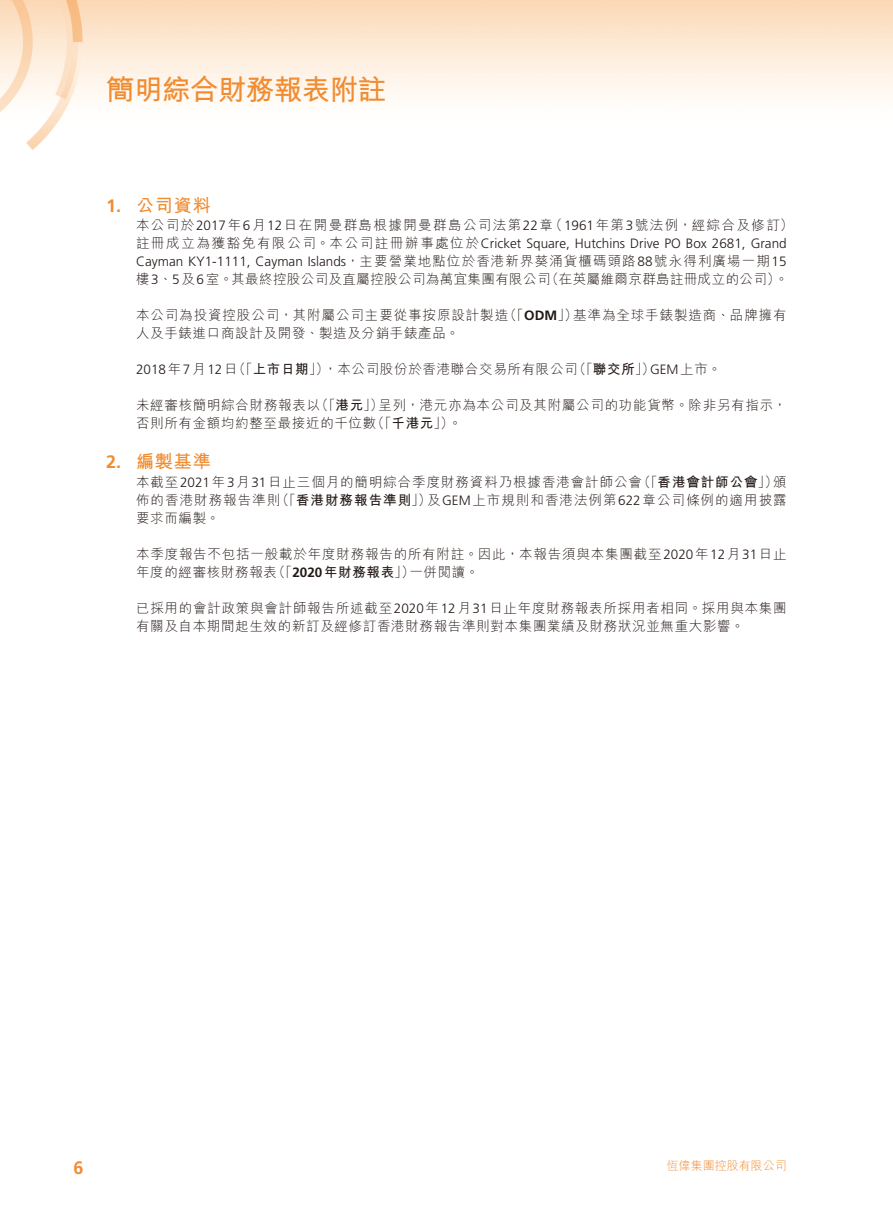
<style>
.page{position:relative;width:893px;height:1212px;background:#fff}
.page>*{position:absolute;margin:0;border:0;box-sizing:border-box;transform-origin:0 0}
.t1{font:700 28.5px "M Hei HK";letter-spacing:-.02em;color:#f18c31}
.t2{font:700 18px "M Hei HK";letter-spacing:.05em;color:#f18c31}
.t3{font:700 18px "Frutiger LT Std";color:#f18c31}
.t4{font:300 13.5px/18px "M Hei HK";letter-spacing:.055em;color:#231916}
.t5{font:300 13.5px/18px "Frutiger LT Std";color:#231916}
.t6{font:300 13.5px "M Hei HK";letter-spacing:.105em;color:#231916}
.t7{font:300 13.5px "M Hei HK";letter-spacing:.03em;color:#231916}
.t8{font:300 12px "M Hei HK";color:#f18c31}
.s1{font-family:"Frutiger LT Std"}
.s2{font-family:"M Hei HK"}
.s3{font-family:"Frutiger LT Std";font-weight:700}
.s4{font-weight:700}
</style>
<div class="page">
<img style="left:0;top:0;width:893px;height:150px">
<h1 class="t1" style="left:106px;top:69px;width:281px">簡明綜合財務報表附註</h1>
<h2 class="t2" style="left:106px;top:192px;width:106px"><span class="s1">1.</span> 公司資料</h2>
<p class="t6" style="left:136px;top:218px;width:659px">本公司於<span class="s1">2017</span>年<span class="s1">6</span>月<span class="s1">12</span>日在開曼群島根據開曼群島公司法第<span class="s1">22</span>章（<span class="s1">1961</span>年第<span class="s1">3</span>號法例，經綜合及修訂）</p>
<p class="t5" style="left:136px;top:235px;width:652px"><span class="s2">註冊成立為獲豁免有限公司。本公司註冊辦事處位於</span>Cricket Square, Hutchins Drive PO Box 2681, Grand<br>Cayman KY1-1111, Cayman Islands<span class="s2">，主要營業地點位於香港新界葵涌貨櫃碼頭路</span>88<span class="s2">號永得利廣場一期</span>15</p>
<p class="t7" style="left:136px;top:272px;width:654px">樓<span class="s1">3</span>、<span class="s1">5</span>及<span class="s1">6</span>室。其最終控股公司及直屬控股公司為萬宜集團有限公司（在英屬維爾京群島註冊成立的公司）。</p>
<p class="t4" style="left:136px;top:306px;width:652px">本公司為投資控股公司，其附屬公司主要從事按原設計製造（「<span class="s3">ODM</span>」）基準為全球手錶製造商、品牌擁有人及手錶進口商設計及開發、製造及分銷手錶產品。</p>
<p class="t4" style="left:136px;top:360px;width:587px"><span class="s1">2018</span>年<span class="s1">7</span>月<span class="s1">12</span>日（「<span class="s4">上市日期</span>」），本公司股份於香港聯合交易所有限公司（「<span class="s4">聯交所</span>」）<span class="s1">GEM</span>上市。</p>
<p class="t4" style="left:136px;top:396px;width:652px">未經審核簡明綜合財務報表以（「<span class="s4">港元</span>」）呈列，港元亦為本公司及其附屬公司的功能貨幣。除非另有指示，否則所有金額均約整至最接近的千位數（「<span class="s4">千港元</span>」）。</p>
<h2 class="t2" style="left:106px;top:448px;width:106px"><span class="s1">2.</span> 編製基準</h2>
<p class="t4" style="left:136px;top:472px;width:652px;text-align:justify">本截至<span class="s1">2021</span>年<span class="s1">3</span>月<span class="s1">31</span>日止三個月的簡明綜合季度財務資料乃根據香港會計師公會（「<span class="s4">香港會計師公會</span>」）頒佈的香港財務報告準則（「<span class="s4">香港財務報告準則</span>」）及<span class="s1">GEM</span>上市規則和香港法例第<span class="s1">622</span>章公司條例的適用披露要求而編製。</p>
<p class="t4" style="left:136px;top:544px;width:652px">本季度報告不包括一般載於年度財務報告的所有附註。因此，本報告須與本集團截至<span class="s1">2020</span>年<span class="s1">12</span>月<span class="s1">31</span>日止年度的經審核財務報表（「<span class="s3">2020</span><span class="s4">年財務報表</span>」）一併閱讀。</p>
<p class="t4" style="left:136px;top:598px;width:652px">已採用的會計政策與會計師報告所述截至<span class="s1">2020</span>年<span class="s1">12</span>月<span class="s1">31</span>日止年度財務報表所採用者相同。採用與本集團有關及自本期間起生效的新訂及經修訂香港財務報告準則對本集團業績及財務狀況並無重大影響。</p>
<h2 class="t3" style="left:73px;top:1157px;width:12px">6</h2>
<p class="t8" style="left:667px;top:1159px;width:122px">恆偉集團控股有限公司</p>
</div>
